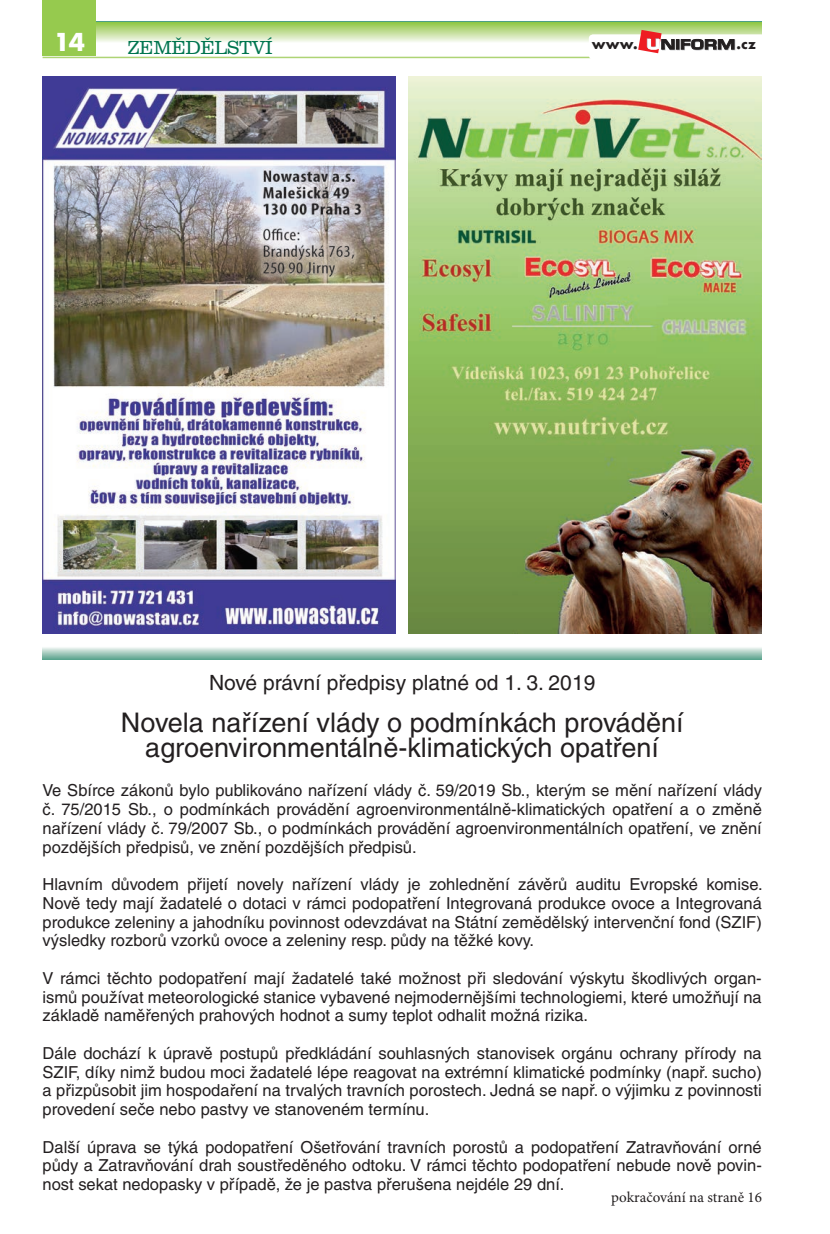
<style>
.page{position:relative;width:830px;height:1234px;background:#fff}
.page>*{position:absolute;margin:0;border:0;box-sizing:border-box;transform-origin:0 0}
.t1{font:27px/25.5px "Helvetica CE";color:#231f20;text-align:center}
.t2{font:700 24px "Futura";color:#fff}
.t3{font:21px "Helvetica CE";color:#231f20}
.t4{font:300 19.5px "URW Clarendon TCE";letter-spacing:-.02em;color:#00754f}
.t5{font:16.5px/18.8px "Helvetica CE";color:#231f20;text-align:justify}
.t6{font:15px "Minion Pro";color:#231f20}
.t7{font:700 13.5px "Futura";color:#231f20}
</style>
<div class="page">
<svg style="left:96px;top:21px;width:665px;height:21px;background:#b7d990"></svg>
<div style="left:43px;top:0;width:53px;height:55px;background:#96ca4e"></div>
<hr style="left:43px;top:57px;width:704px;height:1px;background:#aed475">
<div style="left:588px;top:34px;width:177px;height:26px;background:#fff;border-radius:4px"></div>
<svg style="left:638px;top:30px;width:96px;height:23px"></svg>
<svg style="left:43px;top:647px;width:718px;height:12px;background:#a9cdc1"></svg>
<img style="left:408px;top:77px;width:353px;height:556px">
<img style="left:43px;top:77px;width:352px;height:556px">
<h2 class="t2" style="left:54px;top:25px;width:33px">14</h2>
<p class="t4" style="left:128px;top:36px;width:146px">ZEMĚDĚLSTVÍ</p>
<p class="t7" style="left:591px;top:34px;width:47px">www.</p>
<p class="t7" style="left:736px;top:34px;width:21px">.cz</p>
<p class="t3" style="left:209px;top:670px;width:387px">Nové právní předpisy platné od 1. 3. 2019</p>
<h1 class="t1" style="left:121px;top:709px;width:564px">Novela nařízení vlády o podmínkách provádění agroenvironmentálně-klimatických opatření</h1>
<p class="t5" style="left:43px;top:781px;width:720px">Ve Sbírce zákonů bylo publikováno nařízení vlády č. 59/2019 Sb., kterým se mění nařízení vlády č. 75/2015 Sb., o podmínkách provádění agroenvironmentálně-klimatických opatření a o změně nařízení vlády č. 79/2007 Sb., o podmínkách provádění agroenvironmentálních opatření, ve znění pozdějších předpisů, ve znění pozdějších předpisů.</p>
<p class="t5" style="left:43px;top:874px;width:721px">Hlavním důvodem přijetí novely nařízení vlády je zohlednění závěrů auditu Evropské komise.<br>Nově tedy mají žadatelé o dotaci v rámci podopatření Integrovaná produkce ovoce a Integrovaná produkce zeleniny a jahodníku povinnost odevzdávat na Státní zemědělský intervenční fond (SZIF) výsledky rozborů vzorků ovoce a zeleniny resp. půdy na těžké kovy.</p>
<p class="t5" style="left:43px;top:968px;width:720px">V rámci těchto podopatření mají žadatelé také možnost při sledování výskytu škodlivých organ&shy;ismů používat meteorologické stanice vybavené nejmodernějšími technologiemi, které umožňují na základě naměřených prahových hodnot a sumy teplot odhalit možná rizika.</p>
<p class="t5" style="left:43px;top:1043px;width:720px">Dále dochází k úpravě postupů předkládání souhlasných stanovisek orgánu ochrany přírody na SZIF, díky nimž budou moci žadatelé lépe reagovat na extrémní klimatické podmínky (např. sucho) a přizpůsobit jim hospodaření na trvalých travních porostech. Jedná se např. o výjimku z povinnosti provedení seče nebo pastvy ve stanoveném termínu.</p>
<p class="t5" style="left:43px;top:1137px;width:720px">Další úprava se týká podopatření Ošetřování travních porostů a podopatření Zatravňování orné půdy a Zatravňování drah soustředěného odtoku. V rámci těchto podopatření nebude nově povin&shy;nost sekat nedopasky v případě, že je pastva přerušena nejdéle 29 dní.</p>
<p class="t6" style="left:611px;top:1186px;width:152px">pokračování na straně 16</p>
</div>
